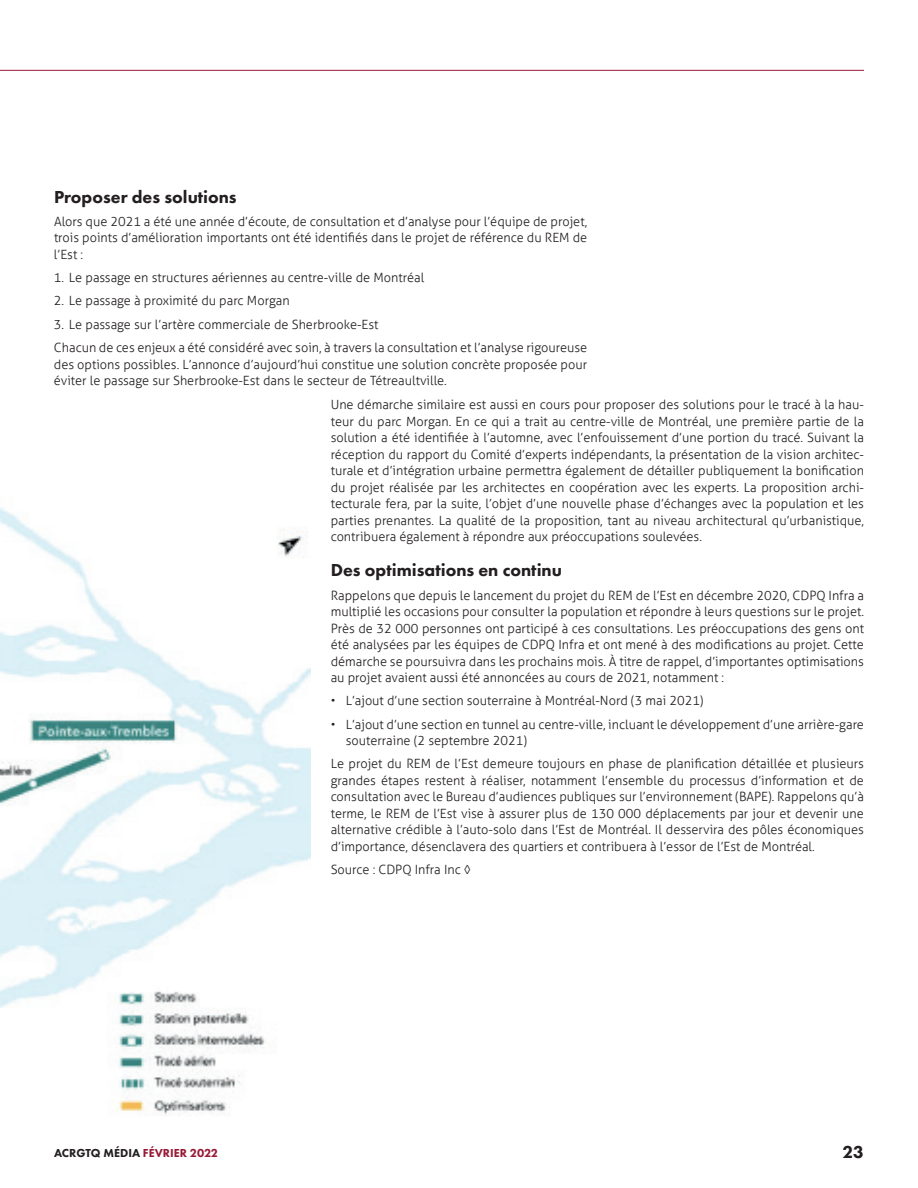
<style>
.page{position:relative;width:918px;height:1188px;background:#fff}
.page>*{position:absolute;margin:0;border:0;box-sizing:border-box;transform-origin:0 0}
.t1{font:800 18px "Futura PT";color:#231f20}
.t2{font:300 12.75px/16.5px "Aller";color:#231f20;text-align:justify}
.t3{font:800 12px "Futura PT";color:#231f20}
.s1{color:#981936}
</style>
<div class="page">
<hr style="left:0;top:70px;width:864px;height:1px;background:#981936">
<img style="left:0;top:507px;width:310px;height:609px">
<h1 class="t1" style="left:54px;top:185px;width:184px">Proposer des solutions</h1>
<p class="t2" style="left:54px;top:213px;width:535px">Alors que 2021 a été une année d’écoute, de consultation et d’analyse pour l’équipe de projet, trois points d’amélioration importants ont été identifiés dans le projet de référence du REM de l’Est :</p>
<p class="t2" style="left:54px;top:269px;width:372px">1. Le passage en structures aériennes au centre-ville de Montréal</p>
<p class="t2" style="left:54px;top:293px;width:237px">2. Le passage à proximité du parc Morgan</p>
<p class="t2" style="left:54px;top:313px;width:535px;line-height:23.2px">3. Le passage sur l’artère commerciale de Sherbrooke-Est<br>Chacun de ces enjeux a été considéré avec soin, à travers la consultation et l’analyse rigoureuse</p>
<p class="t2" style="left:54px;top:356px;width:535px">des options possibles. L’annonce d’aujourd’hui constitue une solution concrète proposée pour éviter le passage sur Sherbrooke-Est dans le secteur de Tétreaultville.</p>
<p class="t2" style="left:331px;top:396px;width:535px">Une démarche similaire est aussi en cours pour proposer des solutions pour le tracé à la hau&shy;teur du parc Morgan. En ce qui a trait au centre-ville de Montréal, une première partie de la solution a été identifiée à l’automne, avec l’enfouissement d’une portion du tracé. Suivant la réception du rapport du Comité d’experts indépendants, la présentation de la vision architec&shy;turale et d’intégration urbaine permettra également de détailler publiquement la bonification du projet réalisée par les architectes en coopération avec les experts. La proposition archi&shy;tecturale fera, par la suite, l’objet d’une nouvelle phase d’échanges avec la population et les parties prenantes. La qualité de la proposition, tant au niveau architectural qu’urbanistique, contribuera également à répondre aux préoccupations soulevées.</p>
<h1 class="t1" style="left:331px;top:559px;width:233px">Des optimisations en continu</h1>
<p class="t2" style="left:331px;top:587px;width:535px">Rappelons que depuis le lancement du projet du REM de l’Est en décembre 2020, CDPQ Infra a multiplié les occasions pour consulter la population et répondre à leurs questions sur le projet.<br>Près de 32 000 personnes ont participé à ces consultations. Les préoccupations des gens ont été analysées par les équipes de CDPQ Infra et ont mené à des modifications au projet. Cette démarche se poursuivra dans les prochains mois. À titre de rappel, d’importantes optimisations au projet avaient aussi été annoncées au cours de 2021, notamment :</p>
<p class="t2" style="left:331px;top:693px;width:374px">• L’ajout d’une section souterraine à Montréal-Nord (3 mai 2021)</p>
<p class="t2" style="left:346px;top:716px;width:520px;text-indent:-15px">• L’ajout d’une section en tunnel au centre-ville, incluant le développement d’une arrière-gare souterraine (2 septembre 2021)</p>
<p class="t2" style="left:331px;top:756px;width:535px">Le projet du REM de l’Est demeure toujours en phase de planification détaillée et plusieurs grandes étapes restent à réaliser, notamment l’ensemble du processus d’information et de consultation avec le Bureau d’audiences publiques sur l’environnement (BAPE). Rappelons qu’à terme, le REM de l’Est vise à assurer plus de 130 000 déplacements par jour et devenir une alternative crédible à l’auto-solo dans l’Est de Montréal. Il desservira des pôles économiques d’importance, désenclavera des quartiers et contribuera à l’essor de l’Est de Montréal.</p>
<p class="t2" style="left:331px;top:861px;width:141px">Source : CDPQ Infra Inc ◊</p>
<p class="t3" style="left:54px;top:1145px;width:166px">ACRGTQ MÉDIA <span class="s1">FÉVRIER 2022</span></p>
<h1 class="t1" style="left:842px;top:1141px;width:23px">23</h1>
</div>
